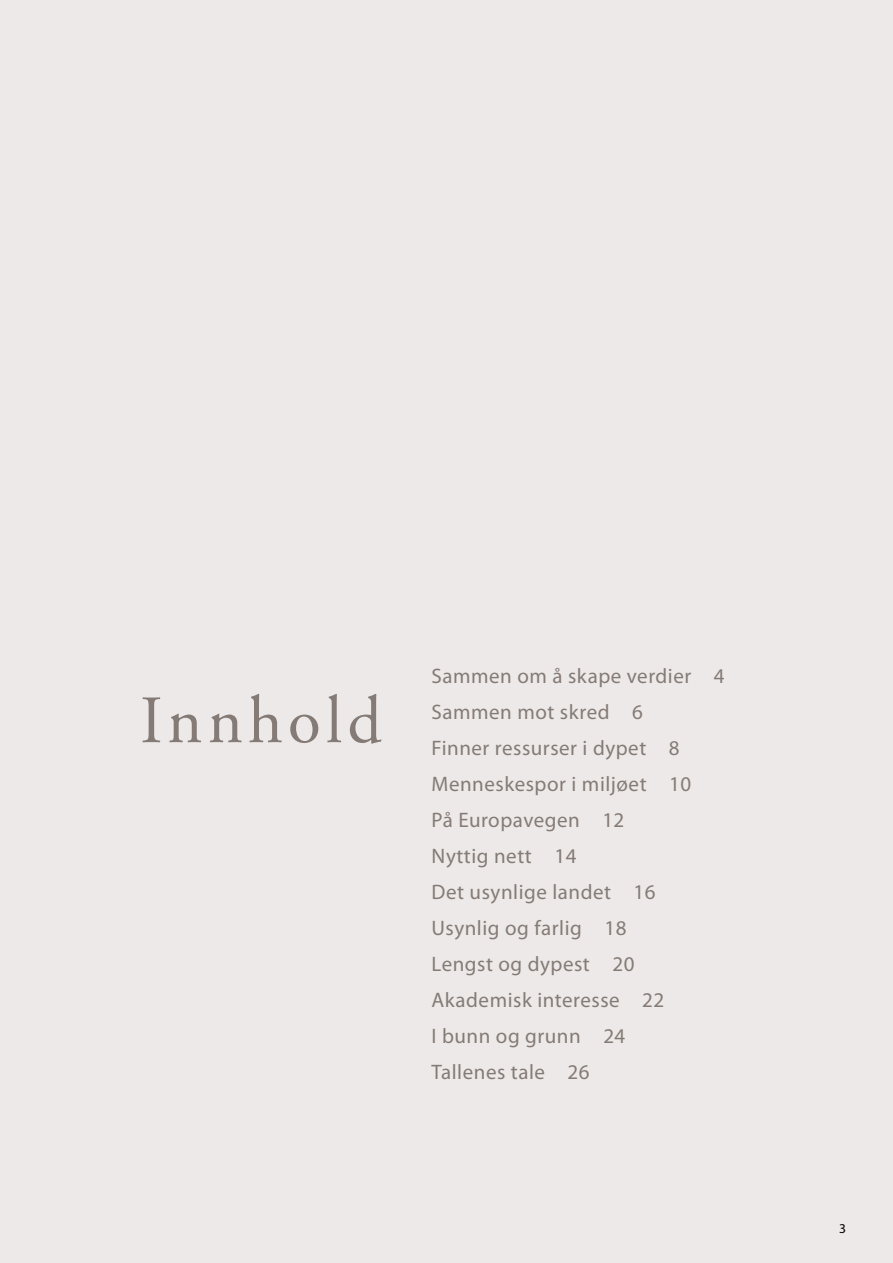
<style>
.page{position:relative;width:893px;height:1263px;background:#ece9e8}
.page>*{position:absolute;margin:0;border:0;box-sizing:border-box;transform-origin:0 0}
.t1{font:67.5px "Adobe Garamond Pro";letter-spacing:.075em;color:#857b76}
.t2{font:21px/36px "Myriad Pro";letter-spacing:.025em;color:#857b76}
.t3{font:13.5px "Myriad Pro";color:#000}
</style>
<div class="page">
<h1 class="t1" style="left:140px;top:680px;width:243px">Innhold</h1>
<p class="t2" style="left:432px;top:658px;width:295px">Sammen om å skape verdier 4<br>Sammen mot skred 6<br>Finner ressurser i dypet 8<br>Menneskespor i miljøet 10<br>På Europavegen 12<br>Nyttig nett 14<br>Det usynlige landet 16<br>Usynlig og farlig 18<br>Lengst og dypest 20<br>Akademisk interesse 22<br>I bunn og grunn 24<br>Tallenes tale 26</p>
<p class="t3" style="left:839px;top:1220px;width:8px">3</p>
</div>
